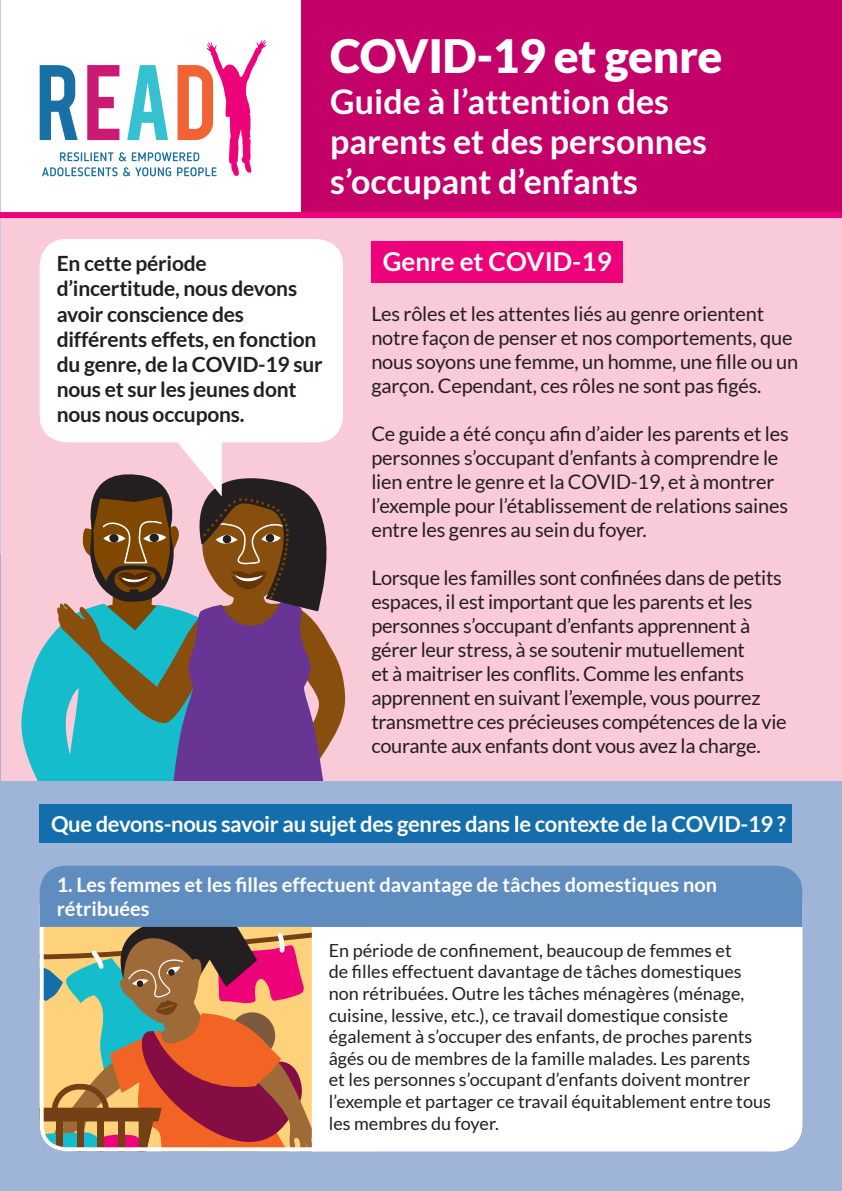
<style>
.page{position:relative;width:842px;height:1191px;background:#fff}
.page>*{position:absolute;margin:0;border:0;box-sizing:border-box;transform-origin:0 0}
.t1{font:900 46px "Lato";letter-spacing:-.01em;color:#fff}
.t2{font:700 34px/40px "Lato";color:#fff}
.t3{font:700 26px "Lato";color:#fff}
.t4{font:700 22px "Lato";letter-spacing:-.015em;color:#fff}
.t5{font:700 21px/25.2px "Lato";letter-spacing:-.01em;color:#231f20}
.t6{font:20px/24px "Lato";letter-spacing:-.015em;color:#231f20}
.t7{font:700 20px/24px "Lato";color:#fff}
.t8{font:18px/21.6px "Lato";color:#231f20}
</style>
<div class="page">
<div style="left:0;top:212px;width:842px;height:577px;background:#f9cad7"></div>
<svg style="left:21px;top:629px;width:36px;height:152px;fill:#14bccc"></svg>
<div style="left:40px;top:239px;width:303px;height:203px;background:#fff;border-radius:26px"></div>
<svg style="left:57px;top:439px;width:289px;height:342px"></svg>
<div style="left:371px;top:241px;width:252px;height:41px;background:#ed0279"></div>
<hr style="left:0;top:553px;width:1px;height:638px;background:#bba8d0">
<hr style="left:0;top:0;width:1px;height:553px;background:#becde5">
<div style="left:0;top:781px;width:842px;height:410px;background:#9eb5d7"></div>
<div style="left:40px;top:804px;width:752px;height:39px;background:#136eab"></div>
<svg style="left:40px;top:927px;width:272px;height:224px;background:#b67a5c"></svg>
<div style="left:312px;top:927px;width:490px;height:224px;background:#fff"></div>
<div style="left:40px;top:865px;width:762px;height:62px;background:#608dbf"></div>
<svg style="left:40px;top:40px;width:226px;height:136px"></svg>
<div style="left:302px;top:0;width:540px;height:215px;background:#c40169"></div>
<div style="left:3px;top:212px;width:839px;height:6px;background:#ed0279"></div>
<h1 class="t1" style="left:330px;top:29px;width:394px">COVID-19 et genre</h1>
<h2 class="t2" style="left:330px;top:81px;width:378px">Guide à l’attention des parents et des personnes s’occupant d’enfants</h2>
<p class="t5" style="left:57px;top:251px;width:267px">En cette période d’incertitude, nous devons avoir conscience des différents effets, en fonction du genre, de la COVID-19 sur nous et sur les jeunes dont nous nous occupons.</p>
<h3 class="t3" style="left:383px;top:247px;width:231px">Genre et COVID-19</h3>
<p class="t6" style="left:371px;top:302px;width:428px">Les rôles et les attentes liés au genre orientent notre façon de penser et nos comportements, que nous soyons une femme, un homme, une fille ou un garçon. Cependant, ces rôles ne sont pas figés.</p>
<p class="t6" style="left:371px;top:422px;width:419px">Ce guide a été conçu afin d’aider les parents et les personnes s’occupant d’enfants à comprendre le lien entre le genre et la COVID-19, et à montrer l’exemple pour l’établissement de relations saines entre les genres au sein du foyer.</p>
<p class="t6" style="left:371px;top:566px;width:417px">Lorsque les familles sont confinées dans de petits espaces, il est important que les parents et les personnes s’occupant d’enfants apprennent à gérer leur stress, à se soutenir mutuellement<br>et à maitriser les conflits. Comme les enfants apprennent en suivant l’exemple, vous pourrez transmettre ces précieuses compétences de la vie courante aux enfants dont vous avez la charge.</p>
<p class="t4" style="left:51px;top:811px;width:737px">Que devons-nous savoir au sujet des genres dans le contexte de la COVID-19 ?</p>
<p class="t7" style="left:57px;top:872px;width:662px">1. Les femmes et les filles effectuent davantage de tâches domestiques non rétribuées</p>
<p class="t8" style="left:329px;top:939px;width:443px">En période de confinement, beaucoup de femmes et<br>de filles effectuent davantage de tâches domestiques non rétribuées. Outre les tâches ménagères (ménage, cuisine, lessive, etc.), ce travail domestique consiste également à s’occuper des enfants, de proches parents âgés ou de membres de la famille malades. Les parents et les personnes s’occupant d’enfants doivent montrer l’exemple et partager ce travail équitablement entre tous les membres du foyer.</p>
</div>
